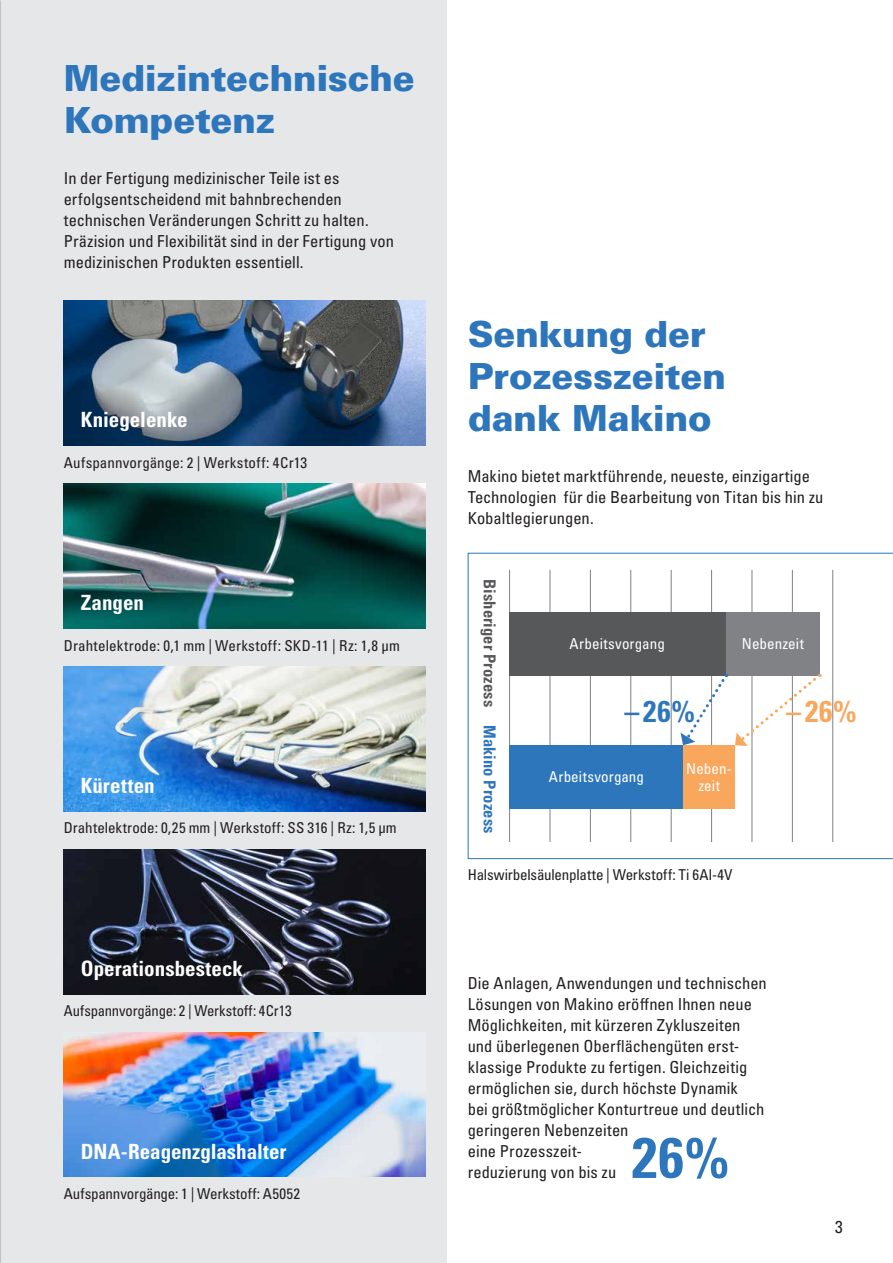
<style>
.page{position:relative;width:893px;height:1263px;background:#fff}
.page>*{position:absolute;margin:0;border:0;box-sizing:border-box;transform-origin:0 0}
.t1{font:57px "Univers LTCYR 67 Bold Cond";color:#2e76bc}
.t2{font:900 36px/42px "Univers";letter-spacing:-.01em;color:#2e76bc}
.t3{font:30px "Univers LTCYR 67 Bold Cond";color:#2e76bc}
.t4{font:30px "Univers LTCYR 67 Bold Cond";color:#f9a75d}
.t5{font:21px "Univers LTCYR 67 Bold Cond";color:#fff}
.t6{font:condensed 17.25px "Univers LTCYR 57";color:#231f20}
.t7{font:condensed 16.5px/21px "Univers LTCYR 57";color:#231f20}
.t8{font:16.5px "Univers LTCYR 67 Bold Cond";letter-spacing:.005em;color:#57585a}
.t9{font:condensed 15px "Univers LTCYR 57";letter-spacing:.005em;color:#231f20}
.t10{font:condensed 15px/16.5px "Univers LTCYR 57";letter-spacing:.005em;color:#fff;text-align:center}
.s1{color:#2e76bc}
</style>
<div class="page">
<div style="left:0;top:0;width:446px;height:1263px;background:#e6e7e9"></div>
<img style="left:0;top:0;width:1px;height:1263px">
<img style="left:64px;top:1032px;width:361px;height:145px">
<img style="left:64px;top:666px;width:361px;height:145px">
<img style="left:64px;top:849px;width:361px;height:145px">
<img style="left:64px;top:484px;width:361px;height:144px">
<img style="left:64px;top:301px;width:361px;height:144px">
<svg style="left:468px;top:553px;width:425px;height:306px"></svg>
<hr style="left:509px;top:570px;width:1px;height:272px;background:#808285">
<hr style="left:550px;top:570px;width:1px;height:272px;background:#808285">
<hr style="left:711px;top:570px;width:1px;height:272px;background:#808285">
<hr style="left:630px;top:570px;width:1px;height:272px;background:#808285">
<hr style="left:792px;top:570px;width:1px;height:272px;background:#808285">
<hr style="left:590px;top:570px;width:1px;height:272px;background:#808285">
<hr style="left:752px;top:570px;width:1px;height:272px;background:#808285">
<hr style="left:671px;top:570px;width:1px;height:272px;background:#808285">
<hr style="left:832px;top:570px;width:1px;height:272px;background:#808285">
<div style="left:509px;top:612px;width:217px;height:64px;background:#57585a"></div>
<div style="left:509px;top:745px;width:175px;height:64px;background:#2e76bc"></div>
<div style="left:726px;top:612px;width:94px;height:64px;background:#808285"></div>
<div style="left:684px;top:745px;width:51px;height:64px;background:#f9a75d"></div>
<svg style="left:680px;top:674px;width:47px;height:71px"></svg>
<svg style="left:735px;top:674px;width:85px;height:72px"></svg>
<h2 class="t2" style="left:64px;top:57px;width:353px">Medizintechnische<br>Kompetenz</h2>
<p class="t7" style="left:64px;top:167px;width:332px">In der Fertigung medizinischer Teile ist es erfolgsentscheidend mit bahnbrechenden technischen Veränderungen Schritt zu halten.<br>Präzision und Flexibilität sind in der Fertigung von medizinischen Produkten essentiell.</p>
<p class="t5" style="left:81px;top:407px;width:108px">Kniegelenke</p>
<p class="t9" style="left:64px;top:453px;width:245px">Aufspannvorgänge: 2 | Werkstoff: 4Cr13</p>
<p class="t5" style="left:81px;top:590px;width:65px">Zangen</p>
<p class="t9" style="left:64px;top:636px;width:338px">Drahtelektrode: 0,1 mm | Werkstoff: SKD-11 | Rz: 1,8 µm</p>
<p class="t5" style="left:81px;top:773px;width:75px">Küretten</p>
<p class="t9" style="left:64px;top:819px;width:335px">Drahtelektrode: 0,25 mm | Werkstoff: SS 316 | Rz: 1,5 µm</p>
<p class="t5" style="left:81px;top:955px;width:164px">Operationsbesteck</p>
<p class="t9" style="left:64px;top:1001px;width:229px">Aufspannvorgänge: 2 | Werkstoff: 4Cr13</p>
<p class="t5" style="left:81px;top:1138px;width:207px">DNA-Reagenzglashalter</p>
<p class="t9" style="left:64px;top:1184px;width:238px">Aufspannvorgänge: 1 | Werkstoff: A5052</p>
<h2 class="t2" style="left:468px;top:313px;width:260px">Senkung der<br>Prozesszeiten dank Makino</h2>
<p class="t7" style="left:468px;top:465px;width:357px">Makino bietet marktführende, neueste, einzigartige<br>Technologien für die Bearbeitung von Titan bis hin zu<br>Kobaltlegierungen.</p>
<p class="t8" style="left:500px;top:579px;width:256px;rotate:90deg">Bisheriger Prozess <span class="s1">Makino Prozess</span></p>
<p class="t10" style="left:570px;top:634px;width:97px">Arbeitsvorgang</p>
<p class="t10" style="left:742px;top:635px;width:63px">Nebenzeit</p>
<h3 class="t3" style="left:625px;top:693px;width:72px">–26%</h3>
<h3 class="t4" style="left:786px;top:693px;width:72px">–26%</h3>
<p class="t10" style="left:549px;top:768px;width:97px">Arbeitsvorgang</p>
<p class="t10" style="left:686px;top:760px;width:47px">Neben&shy;zeit</p>
<p class="t9" style="left:468px;top:865px;width:266px">Halswirbelsäulenplatte | Werkstoff: Ti 6Al-4V</p>
<p class="t7" style="left:468px;top:972px;width:301px">Die Anlagen, Anwendungen und technischen Lösungen von Makino eröffnen Ihnen neue Möglichkeiten, mit kürzeren Zykluszeiten und überlegenen Oberflächengüten erst&shy;klassige Produkte zu fertigen. Gleichzeitig ermöglichen sie, durch höchste Dynamik<br>bei größtmöglicher Konturtreue und deutlich geringeren Nebenzeiten<br>eine Prozesszeit-</p>
<h1 class="t1" style="left:632px;top:1123px;width:99px">26%</h1>
<p class="t7" style="left:468px;top:1161px;width:150px">reduzierung von bis zu</p>
<p class="t6" style="left:835px;top:1216px;width:9px">3</p>
</div>
